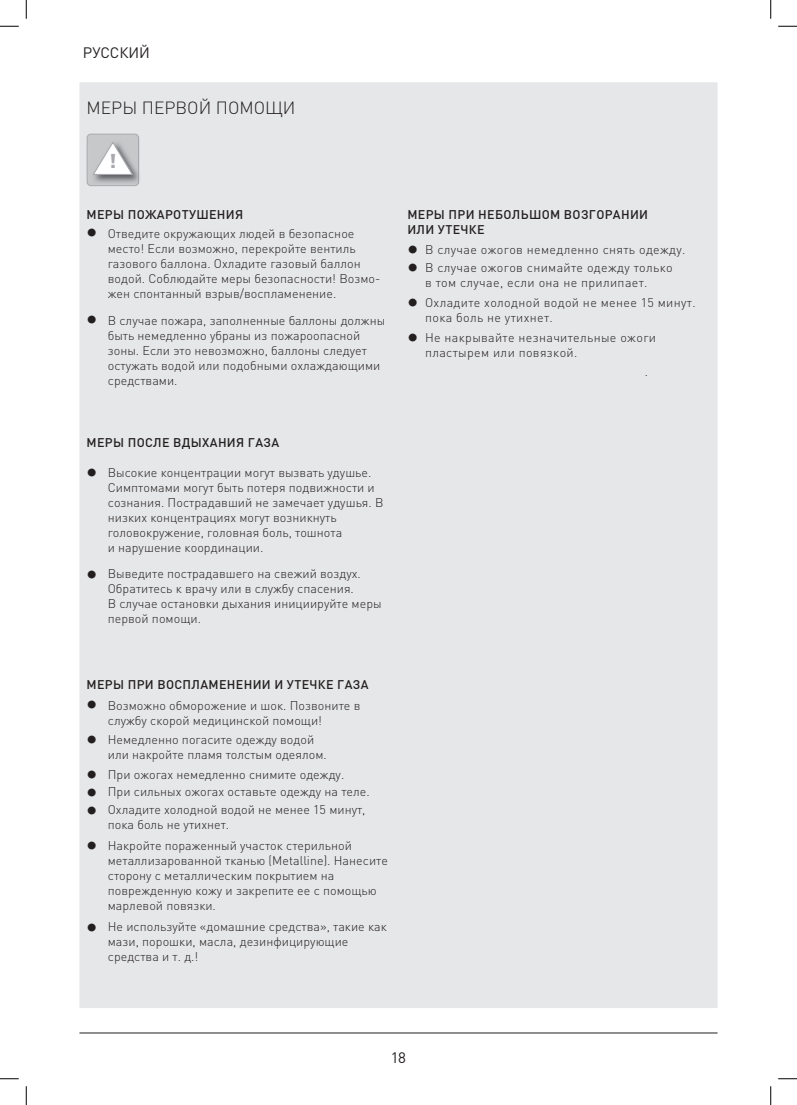
<style>
.page{position:relative;width:797px;height:1105px;background:#fff}
.page>*{position:absolute;margin:0;border:0;box-sizing:border-box;transform-origin:0 0}
.t1{font:900 19.75px "DIN Pro";color:#a7a9ac}
.t2{font:300 17.5px "DIN Pro";color:#231f20}
.t3{font:15px "DIN Pro";letter-spacing:-.005em;color:#231f20}
.t4{font:300 12.5px/15px "DIN Pro";letter-spacing:.005em;color:#231f20}
.t5{font:300 12.5px/15px "DIN Pro";letter-spacing:.03em;color:#231f20}
.t6{font:500 12.5px/15px "DIN Pro";letter-spacing:.025em;color:#231f20}
.t7{font:300 12.5px/17.5px "PF Din Text Cond Pro";color:#231f20;text-align:justify}
.s1{font-family:"PF Din Text Cond Pro"}
</style>
<div class="page">
<div style="left:79px;top:82px;width:638px;height:926px;background:#e6e7e8"></div>
<hr style="left:79px;top:1032px;width:638px;height:1px;background:#231f20">
<img style="left:139px;top:140px;width:2px;height:44px">
<svg style="left:86px;top:134px;width:53px;height:52px"></svg>
<svg style="left:0;top:25px;width:19px;height:2px"></svg>
<svg style="left:778px;top:25px;width:19px;height:2px"></svg>
<svg style="left:0;top:1078px;width:19px;height:1px"></svg>
<svg style="left:778px;top:1078px;width:19px;height:1px"></svg>
<svg style="left:25px;top:0;width:2px;height:19px"></svg>
<svg style="left:25px;top:1086px;width:2px;height:19px"></svg>
<svg style="left:770px;top:0;width:1px;height:19px"></svg>
<svg style="left:770px;top:1086px;width:1px;height:19px"></svg>
<p class="t3" style="left:83px;top:41px;width:68px">РУССКИЙ</p>
<h2 class="t2" style="left:86px;top:96px;width:210px">МЕРЫ ПЕРВОЙ ПОМОЩИ</h2>
<h1 class="t1" style="left:109px;top:148px;width:9px">!</h1>
<p class="t6" style="left:86px;top:206px;width:158px">МЕРЫ ПОЖАРОТУШЕНИЯ</p>
<p class="t7" style="left:86px;top:224px;width:12px">●</p>
<p class="t4" style="left:108px;top:225px;width:274px">Отведите окружающих людей в безопасное место! Если возможно, перекройте вентиль газового баллона. Охладите газовый баллон водой. Соблюдайте меры безопасности! Возмо&shy;жен спонтанный взрыв/воспламенение.</p>
<p class="t4" style="left:108px;top:312px;width:279px">В случае пожара, заполненные баллоны должны быть немедленно убраны из пожароопасной зоны. Если это невозможно, баллоны следует остужать водой или подобными охлаждающими средствами.</p>
<p class="t7" style="left:86px;top:311px;width:12px">●</p>
<p class="t6" style="left:86px;top:434px;width:194px">МЕРЫ ПОСЛЕ ВДЫХАНИЯ ГАЗА</p>
<p class="t7" style="left:86px;top:464px;width:12px">●</p>
<p class="t4" style="left:108px;top:464px;width:277px">Высокие концентрации могут вызвать удушье.<br>Симптомами могут быть потеря подвижности и сознания. Пострадавший не замечает удушья. В низких концентрациях могут возникнуть головокружение, головная боль, тошнота<br>и нарушение координации.</p>
<p class="t4" style="left:108px;top:565px;width:275px">Выведите пострадавшего на свежий воздух.<br>Обратитесь к врачу или в службу спасения.<br>В случае остановки дыхания инициируйте меры первой помощи.</p>
<p class="t7" style="left:86px;top:566px;width:12px">●</p>
<p class="t6" style="left:407px;top:206px;width:242px">МЕРЫ ПРИ НЕБОЛЬШОМ ВОЗГОРАНИИ<br>ИЛИ УТЕЧКЕ</p>
<p class="t5" style="left:407px;top:242px;width:280px"><span class="s1">●</span> В случае ожогов немедленно снять одежду.</p>
<p class="t5" style="left:407px;top:259px;width:267px;text-align:center"><span class="s1">●</span> В случае ожогов снимайте одежду только в том случае, если она не прилипает.</p>
<p class="t5" style="left:425px;top:294px;width:272px;text-indent:-18px"><span class="s1">●</span> Охладите холодной водой не менее 15 минут. пока боль не утихнет.</p>
<p class="t5" style="left:425px;top:329px;width:232px;text-indent:-18px"><span class="s1">●</span> Не накрывайте незначительные ожоги пластырем или повязкой.</p>
<p class="t4" style="left:645px;top:363px;width:5px">.</p>
<p class="t6" style="left:86px;top:675px;width:283px">МЕРЫ ПРИ ВОСПЛАМЕНЕНИИ И УТЕЧКЕ ГАЗА</p>
<p class="t7" style="left:86px;top:696px;width:12px">●</p>
<p class="t7" style="left:86px;top:731px;width:12px">●</p>
<p class="t7" style="left:86px;top:766px;width:12px">● ● ●</p>
<p class="t7" style="left:86px;top:836px;width:12px">●</p>
<p class="t4" style="left:108px;top:697px;width:254px">Возможно обморожение и шок. Позвоните в службу скорой медицинской помощи!</p>
<p class="t4" style="left:108px;top:731px;width:221px">Немедленно погасите одежду водой или накройте пламя толстым одеялом.</p>
<p class="t4" style="left:108px;top:765px;width:263px;line-height:17.8px">При ожогах немедленно снимите одежду.<br>При сильных ожогах оставьте одежду на теле.<br>Охладите холодной водой не менее 15 минут,</p>
<p class="t4" style="left:108px;top:814px;width:246px;line-height:21.1px">пока боль не утихнет.<br>Накройте пораженный участок стерильной</p>
<p class="t4" style="left:108px;top:853px;width:281px">металлизарованной тканью (Metalline). Нанесите сторону с металлическим покрытием на поврежденную кожу и закрепите ее с помощью марлевой повязки.</p>
<p class="t4" style="left:108px;top:919px;width:280px">Не используйте «домашние средства», такие как мази, порошки, масла, дезинфицирующие средства и т. д.!</p>
<p class="t7" style="left:86px;top:919px;width:12px">●</p>
<p class="t3" style="left:391px;top:1045px;width:17px">18</p>
</div>
